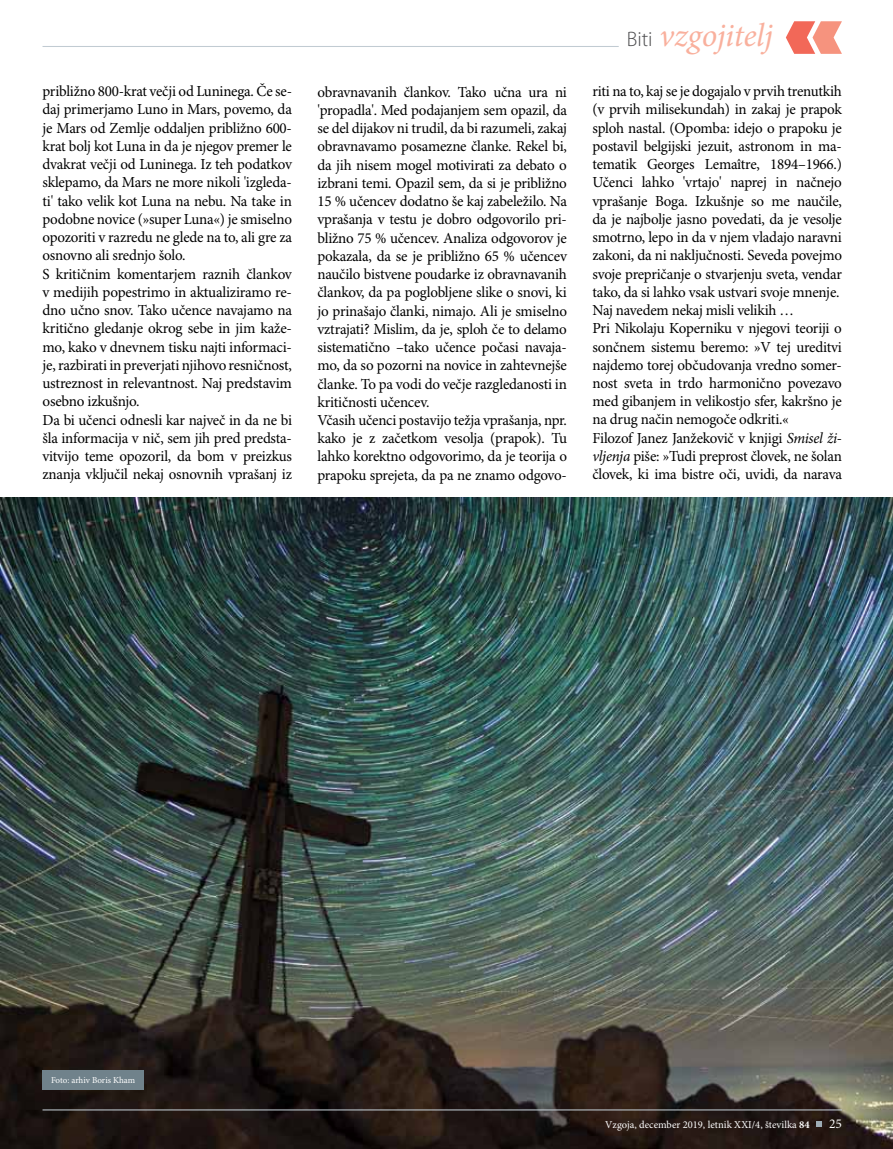
<style>
.page{position:relative;width:893px;height:1149px;background:#fff}
.page>*{position:absolute;margin:0;border:0;box-sizing:border-box;transform-origin:0 0}
.t1{font:italic 33px "Minion Pro";letter-spacing:-.01em;color:#f9b09d}
.t2{font:15.3px/18.1px "Minion Pro";letter-spacing:-.015em;color:#000}
.t3{font:13.5px "Minion Pro";color:#fff}
.t4{font:10.5px "Minion Pro";color:#fff}
.t5{font:9px "Minion Pro";letter-spacing:-.005em;color:#fff}
.s1{font-family:"Myriad Pro";font-weight:300;font-style:normal;font-size:21px;color:#4d4d4f}
.s2{font-style:italic}
.s3{font-weight:700}
</style>
<div class="page">
<svg style="left:786px;top:21px;width:56px;height:33px"></svg>
<hr style="left:43px;top:46px;width:576px;height:1px;background:#c1cbd2">
<img style="left:0;top:498px;width:893px;height:650px">
<svg style="left:816px;top:1120px;width:6px;height:5px"></svg>
<hr style="left:43px;top:1108px;width:799px;height:2px;background:#c1cbd2">
<div style="left:43px;top:1069px;width:101px;height:20px;background:#70828b"></div>
<h1 class="t1" style="left:627px;top:13px;width:148px"><span class="s1">Biti</span> vzgojitelj</h1>
<p class="t2" style="left:43px;top:83px;width:251px">približno 800-krat večji od Luninega. Če se&shy;daj primerjamo Luno in Mars, povemo, da je Mars od Zemlje oddaljen približno 600- krat bolj kot Luna in da je njegov premer le dvakrat večji od Luninega. Iz teh podatkov sklepamo, da Mars ne more nikoli 'izgleda&shy;ti' tako velik kot Luna na nebu. Na take in podobne novice (»super Luna«) je smiselno opozoriti v razredu ne glede na to, ali gre za osnovno ali srednjo šolo.<br>S kritičnim komentarjem raznih člankov v medijih popestrimo in aktualiziramo re&shy;dno učno snov. Tako učence navajamo na kritično gledanje okrog sebe in jim kaže&shy;mo, kako v dnevnem tisku najti informaci&shy;je, razbirati in preverjati njihovo resničnost, ustreznost in relevantnost. Naj predstavim osebno izkušnjo.<br>Da bi učenci odnesli kar največ in da ne bi šla informacija v nič, sem jih pred predsta&shy;vitvijo teme opozoril, da bom v preizkus znanja vključil nekaj osnovnih vprašanj iz</p>
<p class="t2" style="left:317px;top:83px;width:251px">obravnavanih člankov. Tako učna ura ni 'propadla'. Med podajanjem sem opazil, da se del dijakov ni trudil, da bi razumeli, zakaj obravnavamo posamezne članke. Rekel bi, da jih nisem mogel motivirati za debato o izbrani temi. Opazil sem, da si je približno 15 % učencev dodatno še kaj zabeležilo. Na vprašanja v testu je dobro odgovorilo pri&shy;bližno 75 % učencev. Analiza odgovorov je pokazala, da se je približno 65 % učencev naučilo bistvene poudarke iz obravnavanih člankov, da pa poglobljene slike o snovi, ki jo prinašajo članki, nimajo. Ali je smiselno vztrajati? Mislim, da je, sploh če to delamo sistematično –tako učence počasi navaja&shy;mo, da so pozorni na novice in zahtevnejše članke. To pa vodi do večje razgledanosti in kritičnosti učencev.<br>Včasih učenci postavijo težja vprašanja, npr. kako je z začetkom vesolja (prapok). Tu lahko korektno odgovorimo, da je teorija o prapoku sprejeta, da pa ne znamo odgovo-</p>
<p class="t2" style="left:592px;top:83px;width:251px">riti na to, kaj se je dogajalo v prvih trenutkih (v prvih milisekundah) in zakaj je prapok sploh nastal. (Opomba: idejo o prapoku je postavil belgijski jezuit, astronom in ma&shy;tematik Georges Lemaître, 1894–1966.)<br>Učenci lahko 'vrtajo' naprej in načnejo vprašanje Boga. Izkušnje so me naučile, da je najbolje jasno povedati, da je vesolje smotrno, lepo in da v njem vladajo naravni zakoni, da ni naključnosti. Seveda povejmo svoje prepričanje o stvarjenju sveta, vendar tako, da si lahko vsak ustvari svoje mnenje.<br>Naj navedem nekaj misli velikih …<br>Pri Nikolaju Koperniku v njegovi teoriji o sončnem sistemu beremo: »V tej ureditvi najdemo torej občudovanja vredno somer&shy;nost sveta in trdo harmonično povezavo med gibanjem in velikostjo sfer, kakršno je na drug način nemogoče odkriti.«<br>Filozof Janez Janžekovič v knjigi <span class="s2">Smisel ži&shy;vljenja</span> piše: »Tudi preprost človek, ne šolan človek, ki ima bistre oči, uvidi, da narava</p>
<p class="t5" style="left:51px;top:1074px;width:86px">Foto: arhiv Boris Kham</p>
<p class="t4" style="left:605px;top:1117px;width:206px">Vzgoja, december 2019, letnik XXI/4, številka <span class="s3">84</span></p>
<p class="t3" style="left:829px;top:1115px;width:14px">25</p>
</div>
